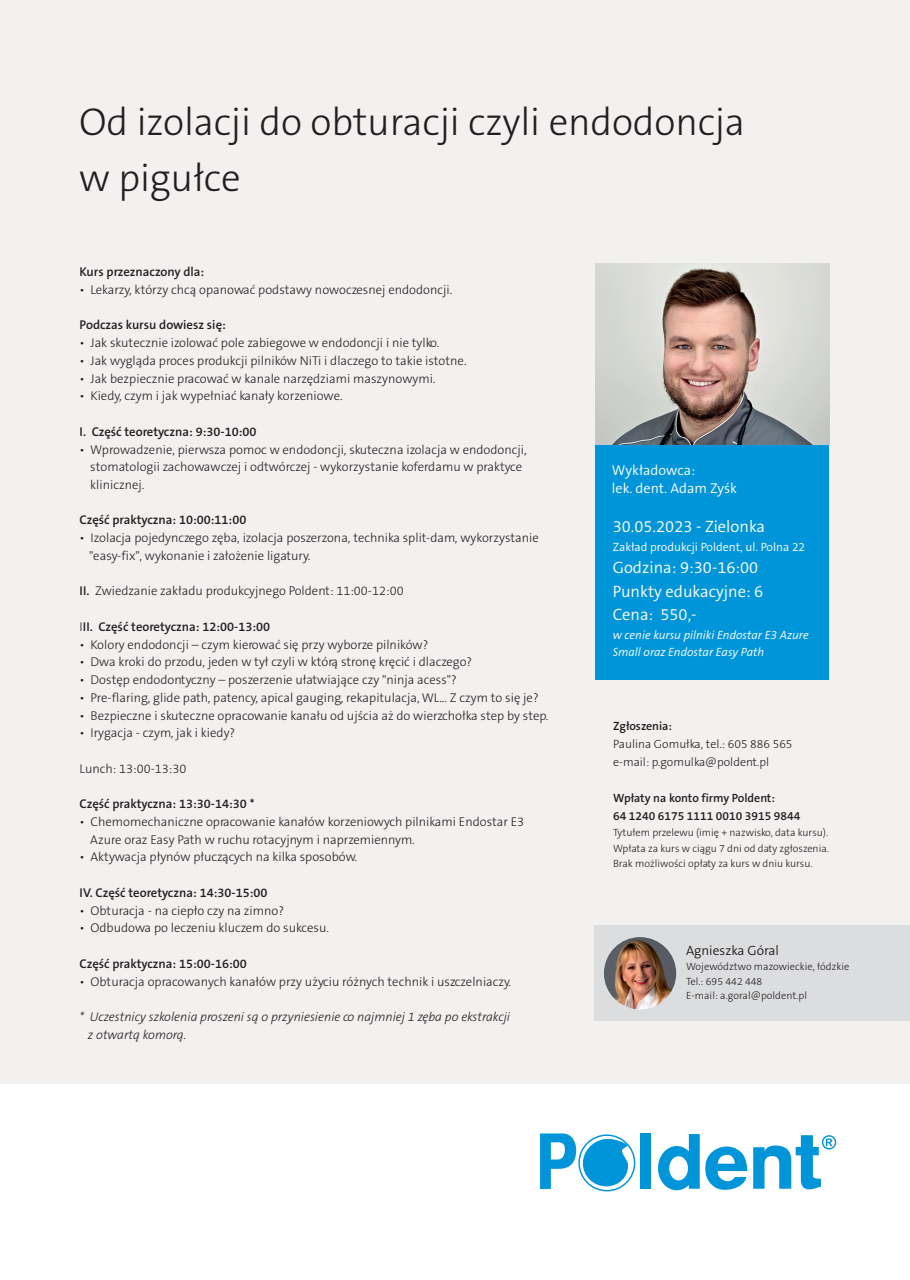
<style>
.page{position:relative;width:910px;height:1280px;background:#fff}
.page>*{position:absolute;margin:0;border:0;box-sizing:border-box;transform-origin:0 0}
.t1{font:300 39px/55.8px "The Sans B W3";letter-spacing:-.005em;color:#231f20}
.t2{font:300 16.5px/23.5px "The Sans B W4";color:#fff}
.t3{font:300 14.25px/18.5px "The Sans B W4";color:#fff}
.t4{font:300 13.5px "The Sans B W4";color:#231f20}
.t5{font:300 12.75px/17.7px "The Sans B W3";color:#231f20}
.t6{font:600 12.75px "The Sans B W6";color:#231f20}
.t7{font:italic 300 12.75px/17.7px "The Sans B W3";color:#231f20}
.t8{font:600 12px/18px "The Sans B W6";color:#231f20}
.t9{font:italic 300 12px/17.1px "The Sans B W4";color:#fff}
.t10{font:300 12px/18px "The Sans B W3";color:#231f20}
.t11{font:300 12px "The Sans B W4";color:#fff}
.t12{font:300 10.5px/15.8px "The Sans B W3";color:#231f20;text-align:justify}
.s1{font-family:"The Sans B W6";font-weight:600}
.s2{font-family:"The Sans B W3";font-weight:300}
</style>
<div class="page">
<div style="left:0;top:0;width:910px;height:1083px;background:#f2f1f0"></div>
<div style="left:595px;top:264px;width:234px;height:416px;background:#0095d9"></div>
<img style="left:595px;top:264px;width:234px;height:180px">
<div style="left:578px;top:1134px;width:57px;height:57px;border:1px solid #0095d9;border-radius:50%"></div>
<svg style="left:540px;top:1133px;width:36px;height:56px"></svg>
<div style="left:640px;top:1134px;width:11px;height:55px;background:#0095d9"></div>
<svg style="left:583px;top:1137px;width:45px;height:49px"></svg>
<svg style="left:753px;top:1135px;width:83px;height:55px"></svg>
<svg style="left:658px;top:1134px;width:89px;height:57px"></svg>
<div style="left:594px;top:926px;width:316px;height:95px;background:#dcdddf"></div>
<img style="left:604px;top:937px;width:72px;height:72px;border-radius:50%">
<h1 class="t1" style="left:79px;top:98px;width:668px">Od izolacji do obturacji czyli endodoncja w pigułce</h1>
<p class="t6" style="left:80px;top:267px;width:126px">Kurs przeznaczony dla:</p>
<p class="t5" style="left:80px;top:282px;width:374px">• Lekarzy, którzy chcą opanować podstawy nowoczesnej endodoncji.</p>
<p class="t6" style="left:80px;top:320px;width:148px">Podczas kursu dowiesz się:</p>
<p class="t5" style="left:80px;top:335px;width:361px">• Jak skutecznie izolować pole zabiegowe w endodoncji i nie tylko.</p>
<p class="t5" style="left:80px;top:353px;width:389px">• Jak wygląda proces produkcji pilników NiTi i dlaczego to takie istotne.</p>
<p class="t5" style="left:80px;top:371px;width:357px">• Jak bezpiecznie pracować w kanale narzędziami maszynowymi.</p>
<p class="t5" style="left:80px;top:388px;width:265px">• Kiedy, czym i jak wypełniać kanały korzeniowe.</p>
<p class="t6" style="left:80px;top:426px;width:178px">I. Część teoretyczna: 9:30-10:00</p>
<p class="t5" style="left:90px;top:442px;width:438px;text-indent:-11px">• Wprowadzenie, pierwsza pomoc w endodoncji, skuteczna izolacja w endodoncji, stomatologii zachowawczej i odtwórczej - wykorzystanie koferdamu w praktyce klinicznej.</p>
<p class="t6" style="left:80px;top:515px;width:168px">Część praktyczna: 10:00:11:00</p>
<p class="t5" style="left:89px;top:530px;width:451px;text-indent:-9px">• Izolacja pojedynczego zęba, izolacja poszerzona, technika split-dam, wykorzystanie "easy-fix", wykonanie i założenie ligatury.</p>
<p class="t5" style="left:80px;top:583px;width:326px"><span class="s1">II.</span> Zwiedzanie zakładu produkcyjnego Poldent: 11:00-12:00</p>
<p class="t6" style="left:80px;top:621px;width:192px"><span class="s2">I</span>II. Część teoretyczna: 12:00-13:00</p>
<p class="t5" style="left:80px;top:637px;width:350px">• Kolory endodoncji – czym kierować się przy wyborze pilników?</p>
<p class="t5" style="left:80px;top:654px;width:394px">• Dwa kroki do przodu, jeden w tył czyli w którą stronę kręcić i dlaczego?</p>
<p class="t5" style="left:80px;top:672px;width:379px">• Dostęp endodontyczny – poszerzenie ułatwiające czy "ninja acess"?</p>
<p class="t5" style="left:80px;top:690px;width:460px">• Pre-flaring, glide path, patency, apical gauging, rekapitulacja, WL... Z czym to się je?</p>
<p class="t5" style="left:80px;top:708px;width:470px">• Bezpieczne i skuteczne opracowanie kanału od ujścia aż do wierzchołka step by step.</p>
<p class="t5" style="left:80px;top:725px;width:157px">• Irygacja - czym, jak i kiedy?</p>
<p class="t5" style="left:80px;top:761px;width:108px">Lunch: 13:00-13:30</p>
<p class="t6" style="left:80px;top:799px;width:176px">Część praktyczna: 13:30-14:30 *</p>
<p class="t5" style="left:90px;top:814px;width:435px;text-indent:-11px">• Chemomechaniczne opracowanie kanałów korzeniowych pilnikami Endostar E3<br>Azure oraz Easy Path w ruchu rotacyjnym i naprzemiennym.</p>
<p class="t5" style="left:80px;top:849px;width:279px">• Aktywacja płynów płuczących na kilka sposobów.</p>
<p class="t6" style="left:80px;top:887px;width:189px">IV. Część teoretyczna: 14:30-15:00</p>
<p class="t5" style="left:80px;top:903px;width:206px">• Obturacja - na ciepło czy na zimno?</p>
<p class="t5" style="left:80px;top:920px;width:251px">• Odbudowa po leczeniu kluczem do sukcesu.</p>
<p class="t6" style="left:80px;top:958px;width:169px">Część praktyczna: 15:00-16:00</p>
<p class="t5" style="left:80px;top:974px;width:433px">• Obturacja opracowanych kanałów przy użyciu różnych technik i uszczelniaczy.</p>
<p class="t7" style="left:88px;top:1009px;width:424px;text-indent:-8px">* Uczestnicy szkolenia proszeni są o przyniesienie co najmniej 1 zęba po ekstrakcji z otwartą komorą.</p>
<p class="t3" style="left:612px;top:462px;width:127px">Wykładowca:<br>lek. dent. Adam Zyśk</p>
<p class="t2" style="left:613px;top:516px;width:154px">30.05.2023 - Zielonka</p>
<p class="t11" style="left:613px;top:542px;width:194px">Zakład produkcji Poldent, ul. Polna 22</p>
<p class="t2" style="left:613px;top:557px;width:152px">Godzina: 9:30-16:00<br>Punkty edukacyjne: 6<br>Cena: 550,-</p>
<p class="t9" style="left:613px;top:627px;width:198px">w cenie kursu pilniki Endostar E3 Azure<br>Small oraz Endostar Easy Path</p>
<p class="t8" style="left:613px;top:718px;width:61px">Zgłoszenia:</p>
<p class="t10" style="left:613px;top:736px;width:181px">Paulina Gomułka, tel.: 605 886 565 e-mail: p.gomulka@poldent.pl</p>
<p class="t8" style="left:613px;top:790px;width:189px">Wpłaty na konto firmy Poldent:<br>64 1240 6175 1111 0010 3915 9844</p>
<p class="t12" style="left:613px;top:825px;width:217px">Tytułem przelewu (imię + nazwisko, data kursu).<br>Wpłata za kurs w ciągu 7 dni od daty zgłoszenia.<br>Brak możliwości opłaty za kurs w dniu kursu.</p>
<p class="t4" style="left:686px;top:945px;width:95px">Agnieszka Góral</p>
<p class="t12" style="left:686px;top:960px;width:165px;line-height:14.4px;text-align:left">Województwo mazowieckie, łódzkie<br>Tel.: 695 442 448<br>E-mail: a.goral@poldent.pl</p>
</div>
